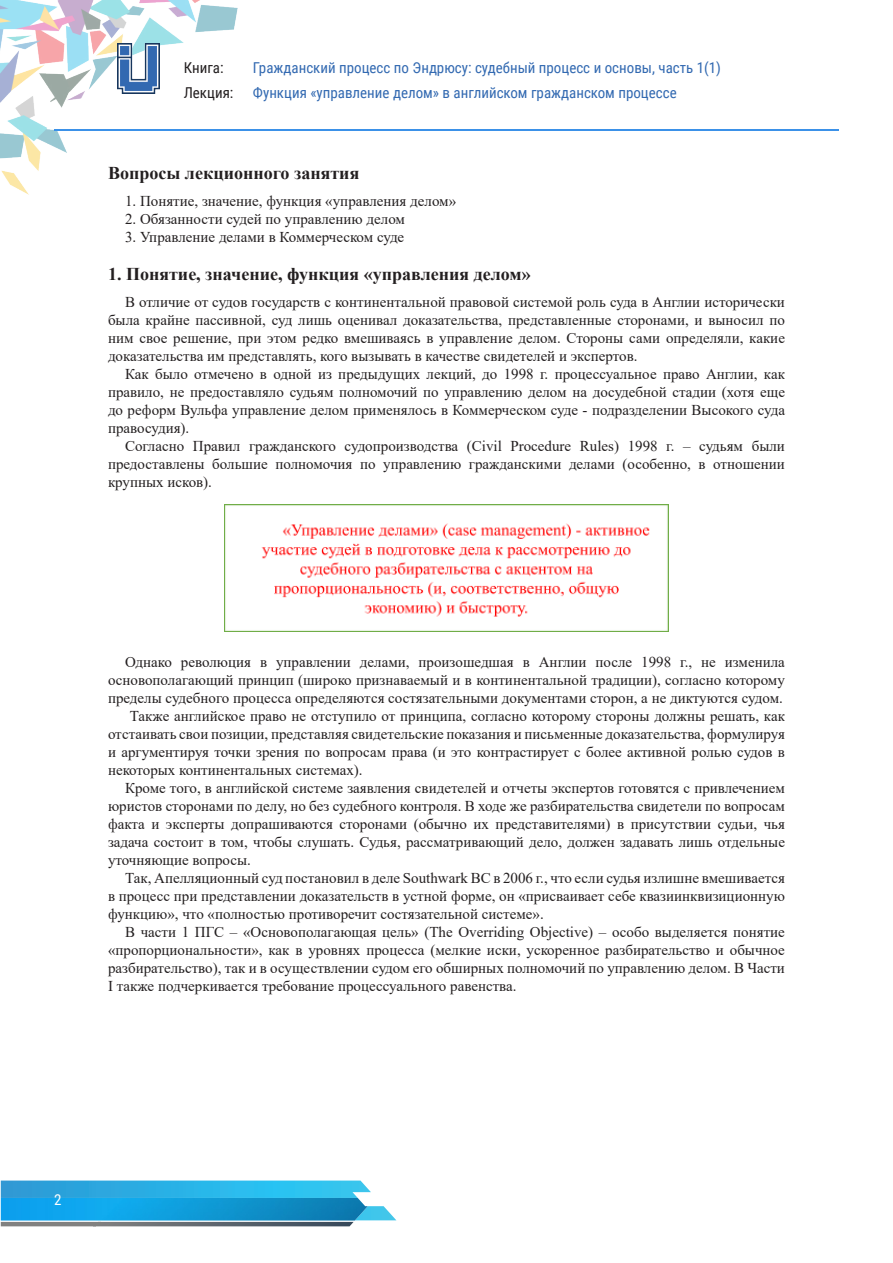
<style>
.page{position:relative;width:893px;height:1263px;background:#fff}
.page>*{position:absolute;margin:0;border:0;box-sizing:border-box;transform-origin:0 0}
.tema{font:700 18px "Times New Roman";color:#231f20}
.t1{font:15px/18px "Times New Roman";color:#231f20;text-align:justify}
.t2{font:15px/25.5px "Roboto Condensed";color:#3269b1}
.t3{font:15px/25.5px "Roboto Condensed";color:#231f20}
.t4{font:15px "Roboto Condensed";color:#fff}
</style>
<div class="page">
<img style="left:0;top:0;width:238px;height:195px">
<hr style="left:54px;top:129px;width:785px;height:2px;background:#3b91e8">
<img style="left:118px;top:44px;width:41px;height:49px">
<svg style="left:1px;top:1180px;width:395px;height:46px;background:#5bb6d9"></svg>
<img style="left:1px;top:1198px;width:367px;height:22px">
<img style="left:225px;top:505px;width:443px;height:126px">
<p class="t3" style="left:184px;top:54px;width:51px">Книга:<br>Лекция:</p>
<p class="t2" style="left:253px;top:54px;width:470px">Гражданский процесс по Эндрюсу: судебный процесс и основы, часть 1(1)<br>Функция «управление делом» в английском гражданском процессе</p>
<p class="tema" style="left:108px;top:160px;width:253px">Вопросы лекционного занятия</p>
<p class="t1" style="left:125px;top:191px;width:333px">1. Понятие, значение, функция «управления делом»</p>
<p class="t1" style="left:125px;top:209px;width:282px">2. Обязанности судей по управлению делом</p>
<p class="t1" style="left:125px;top:227px;width:281px">3. Управление делами в Коммерческом суде</p>
<p class="tema" style="left:108px;top:261px;width:424px">1. Понятие, значение, функция «управления делом»</p>
<p class="t1" style="left:108px;top:292px;width:678px;text-indent:17px">В отличие от судов государств с континентальной правовой системой роль суда в Англии исторически была крайне пассивной, суд лишь оценивал доказательства, представленные сторонами, и выносил по ним свое решение, при этом редко вмешиваясь в управление делом. Стороны сами определяли, какие доказательства им представлять, кого вызывать в качестве свидетелей и экспертов.</p>
<p class="t1" style="left:108px;top:364px;width:678px;text-indent:17px">Как было отмечено в одной из предыдущих лекций, до 1998 г. процессуальное право Англии, как правило, не предоставляло судьям полномочий по управлению делом на досудебной стадии (хотя еще до реформ Вульфа управление делом применялось в Коммерческом суде - подразделении Высокого суда правосудия).</p>
<p class="t1" style="left:108px;top:436px;width:678px;text-indent:17px">Согласно Правил гражданского судопроизводства (Civil Procedure Rules) 1998 г. – судьям были предоставлены большие полномочия по управлению гражданскими делами (особенно, в отношении крупных исков).</p>
<p class="t1" style="left:108px;top:652px;width:678px;text-indent:17px">Однако революция в управлении делами, произошедшая в Англии после 1998 г., не изменила основополагающий принцип (широко признаваемый и в континентальной традиции), согласно которому пределы судебного процесса определяются состязательными документами сторон, а не диктуются судом.</p>
<p class="t1" style="left:108px;top:706px;width:678px;text-indent:22px">Также английское право не отступило от принципа, согласно которому стороны должны решать, как отстаивать свои позиции, представляя свидетельские показания и письменные доказательства, формулируя и аргументируя точки зрения по вопросам права (и это контрастирует с более активной ролью судов в некоторых континентальных системах).</p>
<p class="t1" style="left:108px;top:778px;width:678px;text-indent:17px">Кроме того, в английской системе заявления свидетелей и отчеты экспертов готовятся с привлечением юристов сторонами по делу, но без судебного контроля. В ходе же разбирательства свидетели по вопросам факта и эксперты допрашиваются сторонами (обычно их представителями) в присутствии судьи, чья задача состоит в том, чтобы слушать. Судья, рассматривающий дело, должен задавать лишь отдельные уточняющие вопросы.</p>
<p class="t1" style="left:108px;top:868px;width:678px;text-indent:17px">Так, Апелляционный суд постановил в деле Southwark BC в 2006 г., что если судья излишне вмешивается в процесс при представлении доказательств в устной форме, он «присваивает себе квазиинквизиционную функцию», что «полностью противоречит состязательной системе».</p>
<p class="t1" style="left:108px;top:922px;width:678px;text-indent:17px">В части 1 ПГС – «Основополагающая цель» (The Overriding Objective) – особо выделяется понятие «пропорциональности», как в уровнях процесса (мелкие иски, ускоренное разбирательство и обычное разбирательство), так и в осуществлении судом его обширных полномочий по управлению делом. В Части I также подчеркивается требование процессуального равенства.</p>
<p class="t4" style="left:54px;top:1189px;width:9px">2</p>
</div>
